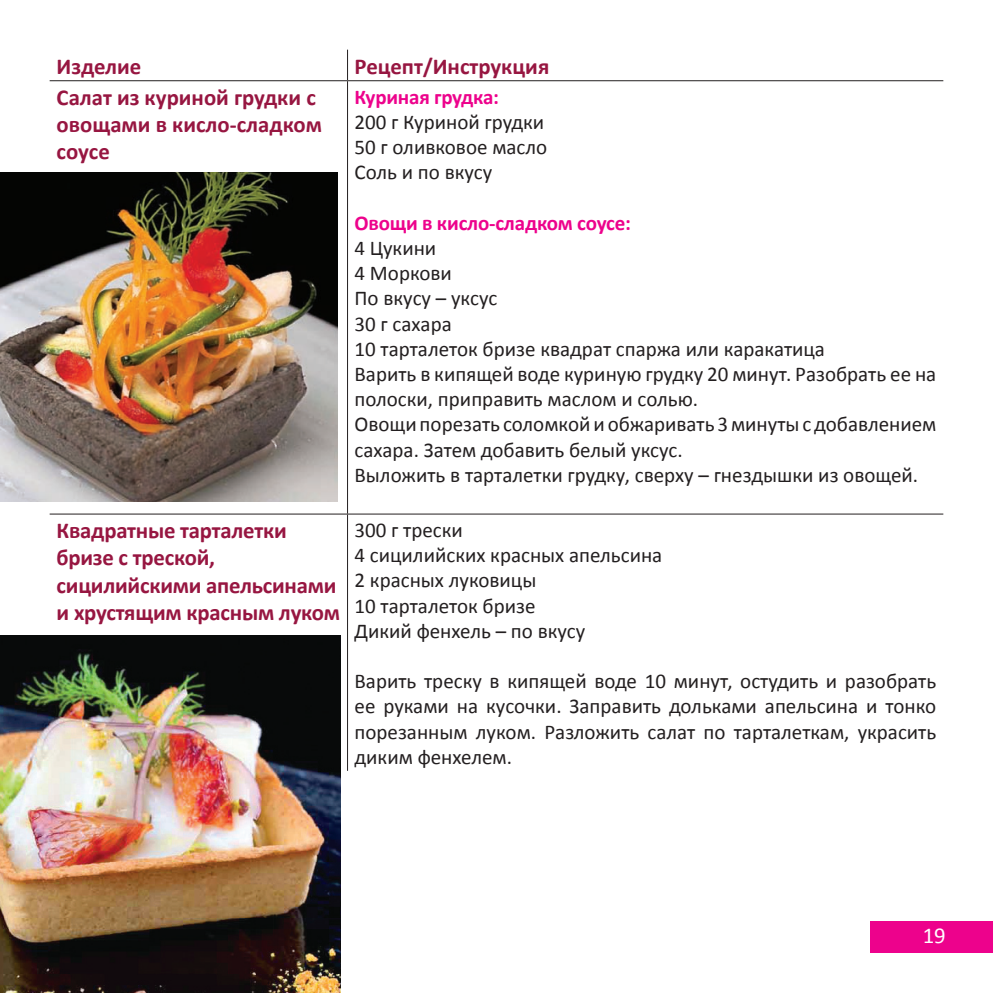
<style>
.page{position:relative;width:993px;height:993px;background:#fff}
.page>*{position:absolute;margin:0;border:0;box-sizing:border-box;transform-origin:0 0}
.t1{font:700 22.75px/27.3px "Calibri";letter-spacing:-.01em;color:#971641}
.t2{font:22.75px "Calibri";color:#fff}
.t3{font:21px/25.2px "Calibri";color:#231f20}
.t4{font:700 21px "Calibri";letter-spacing:-.01em;color:#ed028c}
</style>
<div class="page">
<hr style="left:347px;top:50px;width:1px;height:30px;background:#231f20">
<hr style="left:50px;top:80px;width:297px;height:1px;background:#231f20">
<hr style="left:347px;top:80px;width:596px;height:1px;background:#231f20">
<hr style="left:347px;top:81px;width:1px;height:432px;background:#231f20">
<hr style="left:50px;top:513px;width:297px;height:1px;background:#231f20">
<hr style="left:347px;top:513px;width:596px;height:1px;background:#231f20">
<hr style="left:347px;top:514px;width:1px;height:256px;background:#231f20">
<img style="left:0;top:635px;width:341px;height:357px">
<img style="left:0;top:172px;width:337px;height:329px">
<div style="left:870px;top:920px;width:122px;height:32px;background:#ed028c"></div>
<p class="t1" style="left:57px;top:52px;width:86px">Изделие</p>
<p class="t1" style="left:354px;top:52px;width:196px">Рецепт/Инструкция</p>
<p class="t1" style="left:57px;top:84px;width:267px">Салат из куриной грудки с овощами в кисло-сладком соусе</p>
<p class="t4" style="left:354px;top:83px;width:146px">Куриная грудка:</p>
<p class="t3" style="left:354px;top:109px;width:194px">200 г Куриной грудки<br>50 г оливковое масло<br>Соль и по вкусу</p>
<p class="t4" style="left:354px;top:209px;width:278px">Овощи в кисло-сладком соусе:</p>
<p class="t3" style="left:354px;top:235px;width:583px">4 Цукини<br>4 Моркови<br>По вкусу – уксус<br>30 г сахара<br>10 тарталеток бризе квадрат спаржа или каракатица<br>Варить в кипящей воде куриную грудку 20 минут. Разобрать ее на полоски, приправить маслом и солью.<br>Овощи порезать соломкой и обжаривать 3 минуты с добавлением сахара. Затем добавить белый уксус.<br>Выложить в тарталетки грудку, сверху – гнездышки из овощей.</p>
<p class="t1" style="left:57px;top:516px;width:285px">Квадратные тарталетки бризе с треской, сицилийскими апельсинами и хрустящим красным луком</p>
<p class="t3" style="left:354px;top:517px;width:309px">300 г трески<br>4 сицилийских красных апельсина<br>2 красных луковицы<br>10 тарталеток бризе<br>Дикий фенхель – по вкусу</p>
<p class="t3" style="left:354px;top:668px;width:583px;text-align:justify">Варить треску в кипящей воде 10 минут, остудить и разобрать ее руками на кусочки. Заправить дольками апельсина и тонко порезанным луком. Разложить салат по тарталеткам, украсить диким фенхелем.</p>
<p class="t2" style="left:922px;top:921px;width:25px">19</p>
</div>
